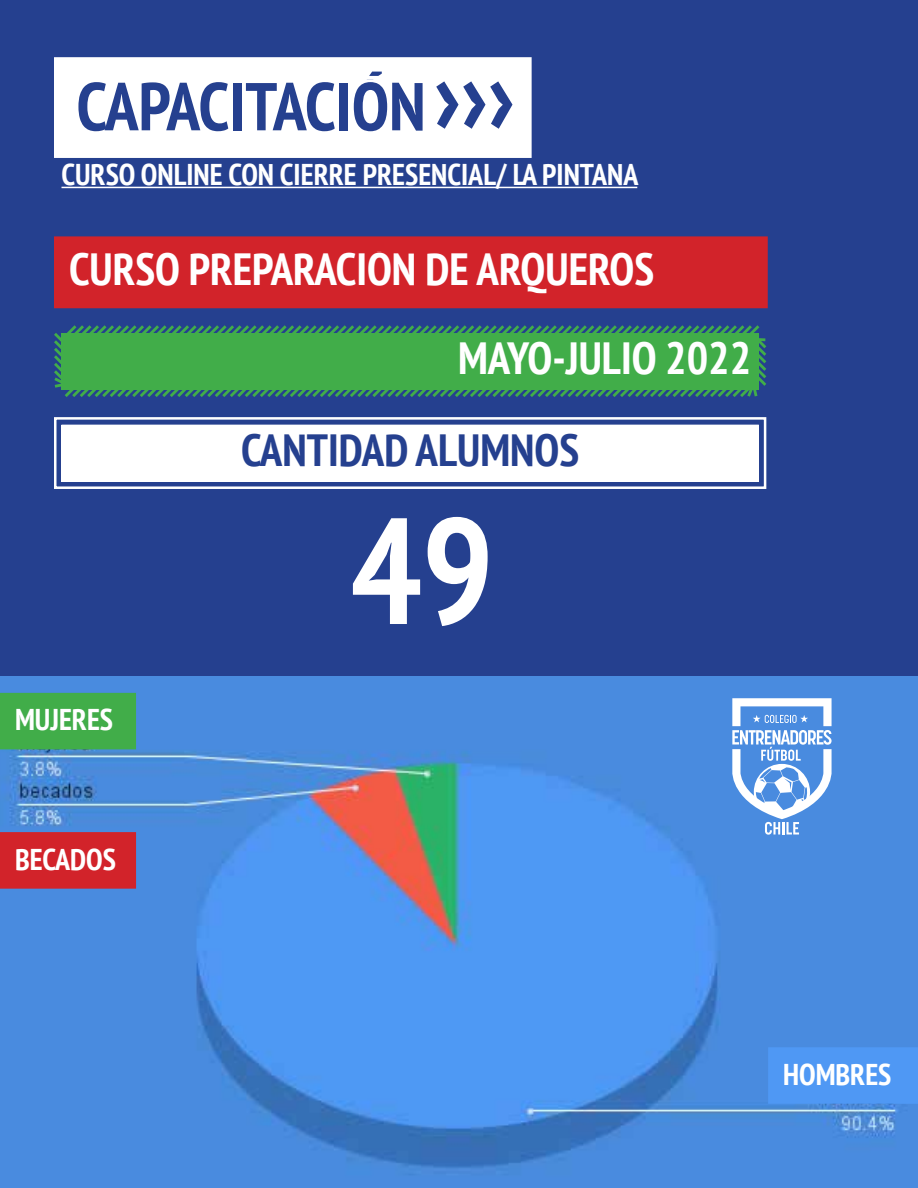
<style>
.page{position:relative;width:918px;height:1188px;background:#25408f}
.page>*{position:absolute;margin:0;border:0;box-sizing:border-box;transform-origin:0 0}
.t1{font:700 condensed 150px "PT Sans";color:#fff}
.t2{font:700 condensed 67.5px "PT Sans";color:#25408f}
.t3{font:700 condensed 45px "PT Sans";color:#fff}
.t4{font:700 condensed 45px "PT Sans";color:#25408f}
.t5{font:700 condensed 30px "PT Sans";color:#fff}
.t6{font:700 condensed 30px "PT Sans";color:#fff}
.s1{font-size:105px}
</style>
<div class="page">
<img style="left:0;top:676px;width:918px;height:512px">
<div style="left:54px;top:57px;width:478px;height:101px;background:#fff"></div>
<div style="left:73px;top:76px;width:440px;height:63px;border:4px solid #fff"></div>
<div style="left:62px;top:244px;width:698px;height:57px;background:#d2232a"></div>
<div style="left:54px;top:236px;width:714px;height:72px;border:15px solid #d2232a"></div>
<div style="left:8px;top:840px;width:121px;height:41px;background:#d2232a"></div>
<div style="left:0;top:832px;width:136px;height:57px;border:15px solid #d2232a"></div>
<div style="left:8px;top:700px;width:121px;height:42px;background:#41ad49"></div>
<div style="left:0;top:693px;width:136px;height:56px;border:15px solid #41ad49"></div>
<div style="left:768px;top:1047px;width:150px;height:57px;background:#4f98f4"></div>
<svg style="left:54px;top:325px;width:713px;height:72px;background:#3d9f51"></svg>
<svg style="left:54px;top:417px;width:713px;height:72px"></svg>
<div style="left:62px;top:425px;width:697px;height:56px;border:8px solid #fff"></div>
<hr style="left:62px;top:187px;width:575px;height:1px;background:#fff">
<svg style="left:732px;top:698px;width:100px;height:137px;background:#88b3ea"></svg>
<h2 class="t2" style="left:76px;top:62px;width:440px">CAPACITACIÓN<span class="s1">›››</span></h2>
<p class="t5" style="left:62px;top:155px;width:578px">CURSO ONLINE CON CIERRE PRESENCIAL/ LA PINTANA</p>
<p class="t3" style="left:69px;top:239px;width:587px">CURSO PREPARACIÓN DE ARQUEROS</p>
<p class="t3" style="left:458px;top:328px;width:295px">MAYO-JULIO 2022</p>
<p class="t4" style="left:241px;top:420px;width:340px">CANTIDAD ALUMNOS</p>
<p class="t6" style="left:15px;top:700px;width:100px">MUJERES</p>
<p class="t6" style="left:15px;top:839px;width:103px">BECADOS</p>
<h1 class="t1" style="left:350px;top:472px;width:145px">49</h1>
<p class="t6" style="left:783px;top:1054px;width:110px">HOMBRES</p>
</div>
